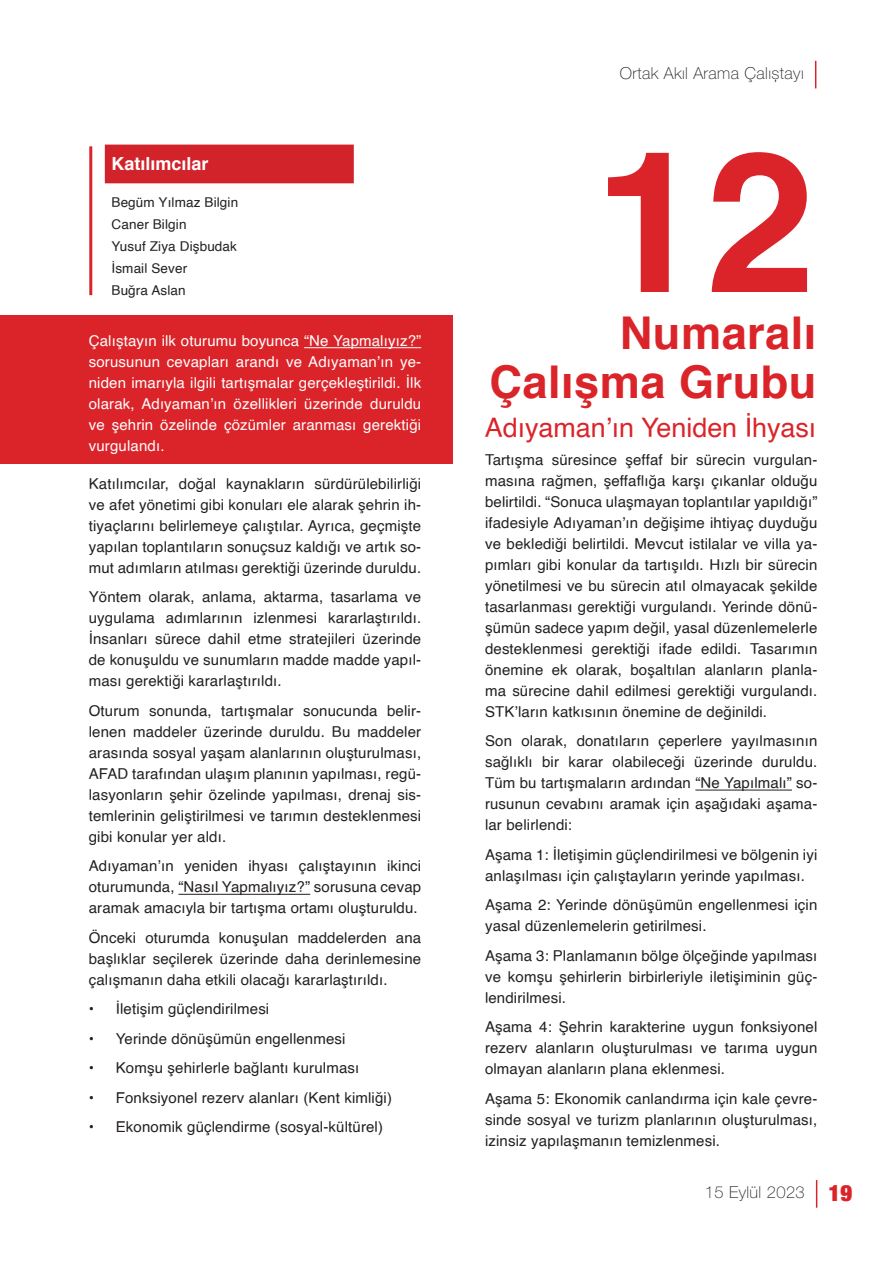
<style>
.page{position:relative;width:893px;height:1263px;background:#fff}
.page>*{position:absolute;margin:0;border:0;box-sizing:border-box;transform-origin:0 0}
.t1{font:700 196.5px "Helvetica";color:#db2429}
.t2{font:700 45.15px/49.3px "Helvetica";letter-spacing:.01em;color:#db2429;text-align:right}
.t3{font:26.85px "Helvetica";color:#db2429}
.t4{font:700 18px "Helvetica";color:#fff}
.t5{font:100 16.5px "Helvetica Neue LT Pro";letter-spacing:.025em;color:#231f20}
.t6{font:15px/21px "Helvetica";letter-spacing:.01em;color:#231f20;text-align:justify}
.t7{font:15px/21px "Helvetica";letter-spacing:.01em;color:#fff;text-align:justify}
.t8{font:13.5px/22px "Helvetica";letter-spacing:.01em;color:#231f20}
.s1{font-weight:900;font-stretch:condensed;font-size:22.5px;color:#db2429}
</style>
<div class="page">
<svg style="left:816px;top:1180px;width:1px;height:28px"></svg>
<svg style="left:815px;top:61px;width:1px;height:27px"></svg>
<div style="left:105px;top:145px;width:249px;height:38px;background:#d2222a"></div>
<hr style="left:89px;top:146px;width:3px;height:149px;background:#db2429">
<div style="left:0;top:315px;width:453px;height:149px;background:#db2429"></div>
<hr style="left:304px;top:347px;width:117px;height:1px;background:#fff">
<hr style="left:178px;top:894px;width:132px;height:1px;background:#231f20">
<hr style="left:695px;top:790px;width:97px;height:1px;background:#231f20">
<p class="t4" style="left:112px;top:149px;width:99px">Katılımcılar</p>
<p class="t8" style="left:112px;top:191px;width:128px">Begüm Yılmaz Bilgin<br>Caner Bilgin<br>Yusuf Ziya Dişbudak<br>İsmail Sever<br>Buğra Aslan</p>
<p class="t7" style="left:89px;top:330px;width:334px">Çalıştayın ilk oturumu boyunca “Ne Yapmalıyız?” sorusunun cevapları arandı ve Adıyaman’ın ye&shy;niden imarıyla ilgili tartışmalar gerçekleştirildi. İlk olarak, Adıyaman’ın özellikleri üzerinde duruldu ve şehrin özelinde çözümler aranması gerektiği vurgulandı.</p>
<p class="t6" style="left:89px;top:473px;width:334px">Katılımcılar, doğal kaynakların sürdürülebilirliği ve afet yönetimi gibi konuları ele alarak şehrin ih&shy;tiyaçlarını belirlemeye çalıştılar. Ayrıca, geçmişte yapılan toplantıların sonuçsuz kaldığı ve artık so&shy;mut adımların atılması gerektiği üzerinde duruldu.</p>
<p class="t6" style="left:89px;top:587px;width:334px">Yöntem olarak, anlama, aktarma, tasarlama ve uygulama adımlarının izlenmesi kararlaştırıldı.<br>İnsanları sürece dahil etme stratejileri üzerinde de konuşuldu ve sunumların madde madde yapıl&shy;ması gerektiği kararlaştırıldı.</p>
<p class="t6" style="left:89px;top:701px;width:334px">Oturum sonunda, tartışmalar sonucunda belir&shy;lenen maddeler üzerinde duruldu. Bu maddeler arasında sosyal yaşam alanlarının oluşturulması, AFAD tarafından ulaşım planının yapılması, regü&shy;lasyonların şehir özelinde yapılması, drenaj sis&shy;temlerinin geliştirilmesi ve tarımın desteklenmesi gibi konular yer aldı.</p>
<p class="t6" style="left:89px;top:856px;width:334px">Adıyaman’ın yeniden ihyası çalıştayının ikinci oturumunda, “Nasıl Yapmalıyız?” sorusuna cevap aramak amacıyla bir tartışma ortamı oluşturuldu.</p>
<p class="t6" style="left:89px;top:928px;width:334px">Önceki oturumda konuşulan maddelerden ana başlıklar seçilerek üzerinde daha derinlemesine çalışmanın daha etkili olacağı kararlaştırıldı.</p>
<p class="t6" style="left:89px;top:999px;width:182px">• İletişim güçlendirilmesi</p>
<p class="t6" style="left:89px;top:1029px;width:258px">• Yerinde dönüşümün engellenmesi</p>
<p class="t6" style="left:89px;top:1058px;width:272px">• Komşu şehirlerle bağlantı kurulması</p>
<p class="t6" style="left:89px;top:1088px;width:305px">• Fonksiyonel rezerv alanları (Kent kimliği)</p>
<p class="t6" style="left:89px;top:1117px;width:296px">• Ekonomik güçlendirme (sosyal-kültürel)</p>
<p class="t5" style="left:620px;top:64px;width:185px">Ortak Akıl Arama Çalıştayı</p>
<h1 class="t1" style="left:594px;top:64px;width:222px">12</h1>
<h2 class="t2" style="left:490px;top:309px;width:328px">Numaralı<br>Çalışma Grubu</h2>
<h3 class="t3" style="left:485px;top:406px;width:333px">Adıyaman’ın Yeniden İhyası</h3>
<p class="t6" style="left:485px;top:449px;width:334px">Tartışma süresince şeffaf bir sürecin vurgulan&shy;masına rağmen, şeffaflığa karşı çıkanlar olduğu belirtildi. “Sonuca ulaşmayan toplantılar yapıldığı” ifadesiyle Adıyaman’ın değişime ihtiyaç duyduğu ve beklediği belirtildi. Mevcut istilalar ve villa ya&shy;pımları gibi konular da tartışıldı. Hızlı bir sürecin yönetilmesi ve bu sürecin atıl olmayacak şekilde tasarlanması gerektiği vurgulandı. Yerinde dönü&shy;şümün sadece yapım değil, yasal düzenlemelerle desteklenmesi gerektiği ifade edildi. Tasarımın önemine ek olarak, boşaltılan alanların planla&shy;ma sürecine dahil edilmesi gerektiği vurgulandı.<br>STK’ların katkısının önemine de değinildi.</p>
<p class="t6" style="left:485px;top:731px;width:334px">Son olarak, donatıların çeperlere yayılmasının sağlıklı bir karar olabileceği üzerinde duruldu.<br>Tüm bu tartışmaların ardından “Ne Yapılmalı” so&shy;rusunun cevabını aramak için aşağıdaki aşama&shy;lar belirlendi:</p>
<p class="t6" style="left:485px;top:844px;width:334px">Aşama 1: İletişimin güçlendirilmesi ve bölgenin iyi anlaşılması için çalıştayların yerinde yapılması.</p>
<p class="t6" style="left:485px;top:895px;width:334px">Aşama 2: Yerinde dönüşümün engellenmesi için yasal düzenlemelerin getirilmesi.</p>
<p class="t6" style="left:485px;top:945px;width:334px">Aşama 3: Planlamanın bölge ölçeğinde yapılması ve komşu şehirlerin birbirleriyle iletişiminin güç&shy;lendirilmesi.</p>
<p class="t6" style="left:485px;top:1017px;width:334px">Aşama 4: Şehrin karakterine uygun fonksiyonel rezerv alanların oluşturulması ve tarıma uygun olmayan alanların plana eklenmesi.</p>
<p class="t6" style="left:485px;top:1088px;width:334px">Aşama 5: Ekonomik canlandırma için kale çevre&shy;sinde sosyal ve turizm planlarının oluşturulması, izinsiz yapılaşmanın temizlenmesi.</p>
<p class="t5" style="left:705px;top:1183px;width:149px">15 Eylül 2023 <span class="s1">19</span></p>
</div>
